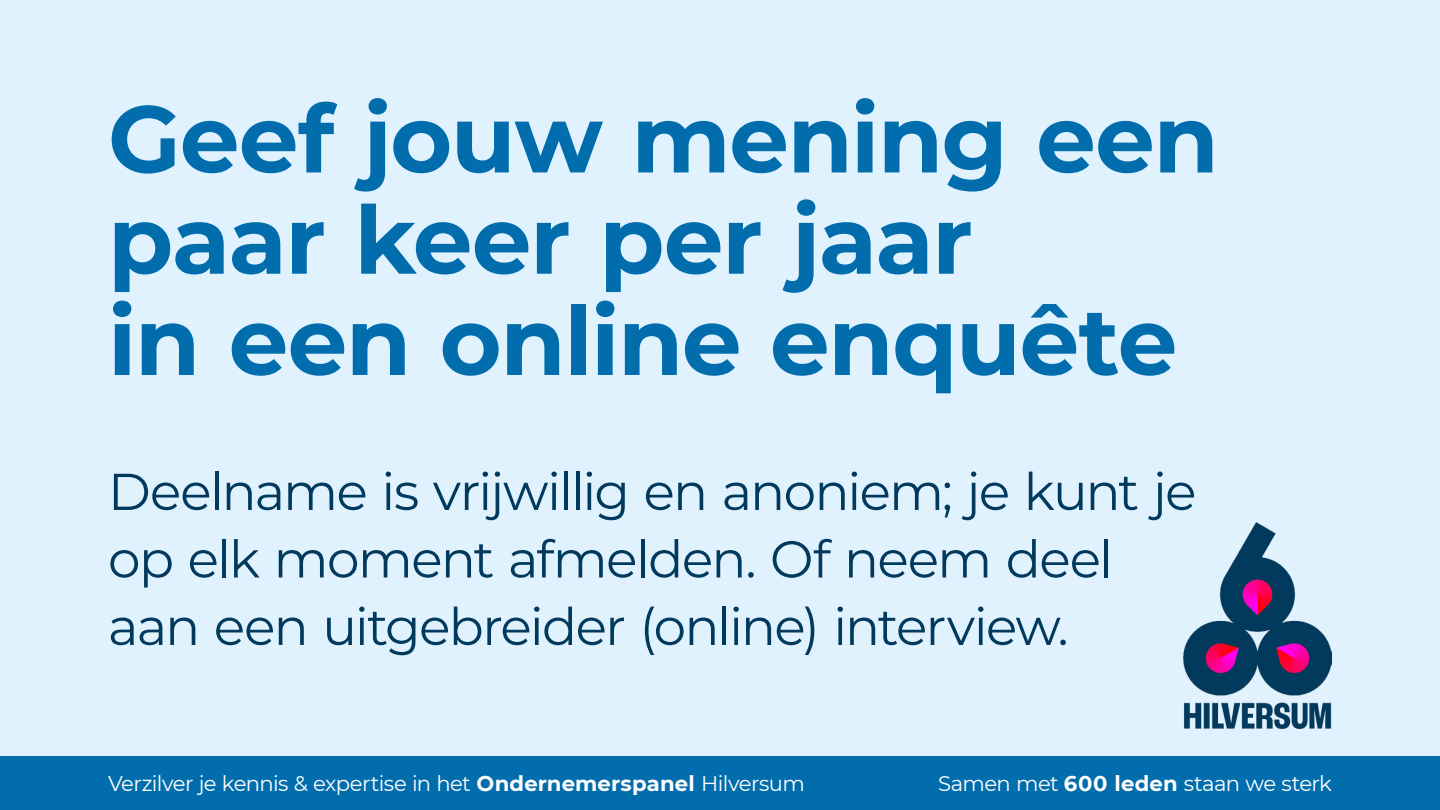
<style>
.page{position:relative;width:1440px;height:810px;background:#fff}
.page>*{position:absolute;margin:0;border:0;box-sizing:border-box;transform-origin:0 0}
.t1{font:700 94.5px/101.2px "Montserrat";letter-spacing:-.015em;color:#016dad}
.t2{font:51.75px/67.5px "Montserrat";letter-spacing:-.035em;color:#023a5d}
.t3{font:21.15px "Montserrat";letter-spacing:-.03em;color:#fff}
.s1{font-weight:700}
</style>
<div class="page">
<div style="left:0;top:756px;width:1440px;height:54px;background:#016dad"></div>
<div style="left:0;top:0;width:1440px;height:756px;background:#e0f2fe"></div>
<img style="left:1184px;top:522px;width:148px;height:207px">
<h1 class="t1" style="left:108px;top:94px;width:1112px">Geef jouw mening een paar keer per jaar<br>in een online enquête</h1>
<p class="t2" style="left:108px;top:462px;width:1090px">Deelname is vrijwillig en anoniem; je kunt je op elk moment afmelden. Of neem deel aan een uitgebreider (online) interview.</p>
<p class="t3" style="left:108px;top:775px;width:698px">Verzilver je kennis &amp; expertise in het <span class="s1">Ondernemerspanel</span> Hilversum</p>
<p class="t3" style="left:938px;top:775px;width:395px">Samen met <span class="s1">600 leden</span> staan we sterk</p>
</div>
